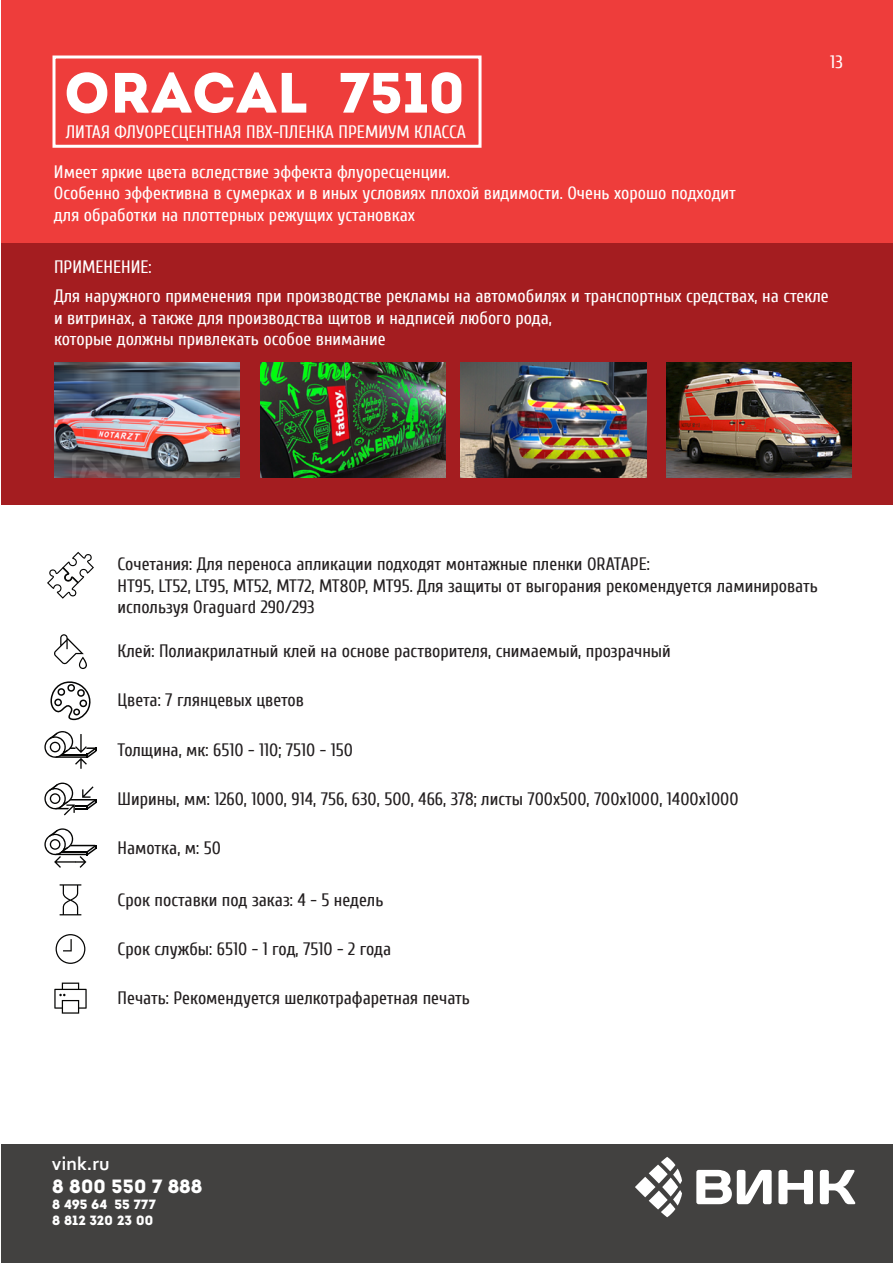
<style>
.page{position:relative;width:893px;height:1263px;background:#fff}
.page>*{position:absolute;margin:0;border:0;box-sizing:border-box;transform-origin:0 0}
.t1{font:56.7px "Intro";color:#fff}
.t2{font:19.2px "Intro";color:#fff}
.t3{font:700 19.2px "Corbel";color:#fff}
.t4{font:18px/21.6px "Cuprum";color:#231f20}
.t5{font:18px/21.6px "Cuprum";color:#fff}
.t6{font:18px "Cuprum";color:#fff}
.t7{font:13.35px/16px "Intro";color:#fff}
</style>
<div class="page">
<div style="left:2px;top:0;width:891px;height:243px;background:#ee3d3b"></div>
<div style="left:2px;top:243px;width:891px;height:262px;background:#a41d20"></div>
<div style="left:52px;top:56px;width:430px;height:92px;border:3px solid #fff"></div>
<svg style="left:60px;top:884px;width:21px;height:31px"></svg>
<svg style="left:54px;top:634px;width:33px;height:35px"></svg>
<svg style="left:54px;top:982px;width:33px;height:32px"></svg>
<svg style="left:56px;top:934px;width:29px;height:30px"></svg>
<div style="left:2px;top:1144px;width:891px;height:119px;background:#424140"></div>
<svg style="left:696px;top:1170px;width:160px;height:34px"></svg>
<svg style="left:649px;top:1190px;width:19px;height:19px"></svg>
<div style="left:662px;top:1177px;width:16px;height:19px;background:#fff;border-radius:50%"></div>
<svg style="left:635px;top:1177px;width:20px;height:20px"></svg>
<svg style="left:649px;top:1164px;width:19px;height:19px"></svg>
<svg style="left:661px;top:1157px;width:21px;height:27px"></svg>
<svg style="left:661px;top:1190px;width:21px;height:27px"></svg>
<img style="left:54px;top:363px;width:185px;height:115px">
<img style="left:260px;top:363px;width:185px;height:114px">
<img style="left:461px;top:363px;width:185px;height:115px">
<img style="left:667px;top:363px;width:185px;height:115px">
<svg style="left:44px;top:731px;width:53px;height:38px"></svg>
<svg style="left:44px;top:828px;width:53px;height:40px"></svg>
<svg style="left:44px;top:782px;width:53px;height:33px"></svg>
<svg style="left:47px;top:552px;width:47px;height:47px"></svg>
<svg style="left:50px;top:681px;width:41px;height:40px"></svg>
<h1 class="t1" style="left:64px;top:59px;width:403px">ORACAL 7510</h1>
<p class="t5" style="left:66px;top:121px;width:402px">ЛИТАЯ ФЛУОРЕСЦЕНТНАЯ ПВХ-ПЛЕНКА ПРЕМИУМ КЛАССА</p>
<p class="t5" style="left:54px;top:161px;width:683px">Имеет яркие цвета вследствие эффекта флуоресценции.<br>Особенно эффективна в сумерках и в иных условиях плохой видимости. Очень хорошо подходит для обработки на плоттерных режущих установках</p>
<p class="t5" style="left:54px;top:256px;width:99px">ПРИМЕНЕНИЕ:</p>
<p class="t6" style="left:830px;top:52px;width:14px">13</p>
<p class="t5" style="left:54px;top:285px;width:776px">Для наружного применения при производстве рекламы на автомобилях и транспортных средствах, на стекле и витринах, а также для производства щитов и надписей любого рода,<br>которые должны привлекать особое внимание</p>
<p class="t4" style="left:118px;top:553px;width:702px">Сочетания: Для переноса апликации подходят монтажные пленки ORATAPE:<br>HT95, LT52, LT95, MT52, MT72, MT80P, MT95. Для защиты от выгорания рекомендуется ламинировать используя Oraguard 290/293</p>
<p class="t4" style="left:118px;top:640px;width:555px">Клей: Полиакрилатный клей на основе растворителя, снимаемый, прозрачный</p>
<p class="t4" style="left:118px;top:690px;width:188px">Цвета: 7 глянцевых цветов</p>
<p class="t4" style="left:118px;top:739px;width:237px">Толщина, мк: 6510 - 110; 7510 - 150</p>
<p class="t4" style="left:118px;top:788px;width:622px">Ширины, мм: 1260, 1000, 914, 756, 630, 500, 466, 378; листы 700x500, 700x1000, 1400x1000</p>
<p class="t4" style="left:118px;top:837px;width:105px">Намотка, м: 50</p>
<p class="t4" style="left:118px;top:889px;width:267px">Срок поставки под заказ: 4 - 5 недель</p>
<p class="t4" style="left:118px;top:938px;width:275px">Срок службы: 6510 - 1 год, 7510 - 2 года</p>
<p class="t4" style="left:118px;top:987px;width:354px">Печать: Рекомендуется шелкотрафаретная печать</p>
<p class="t3" style="left:52px;top:1151px;width:59px">vink.ru</p>
<p class="t2" style="left:52px;top:1174px;width:152px">8 800 550 7 888</p>
<p class="t7" style="left:52px;top:1196px;width:105px">8 495 64 55 777<br>8 812 320 23 00</p>
</div>
